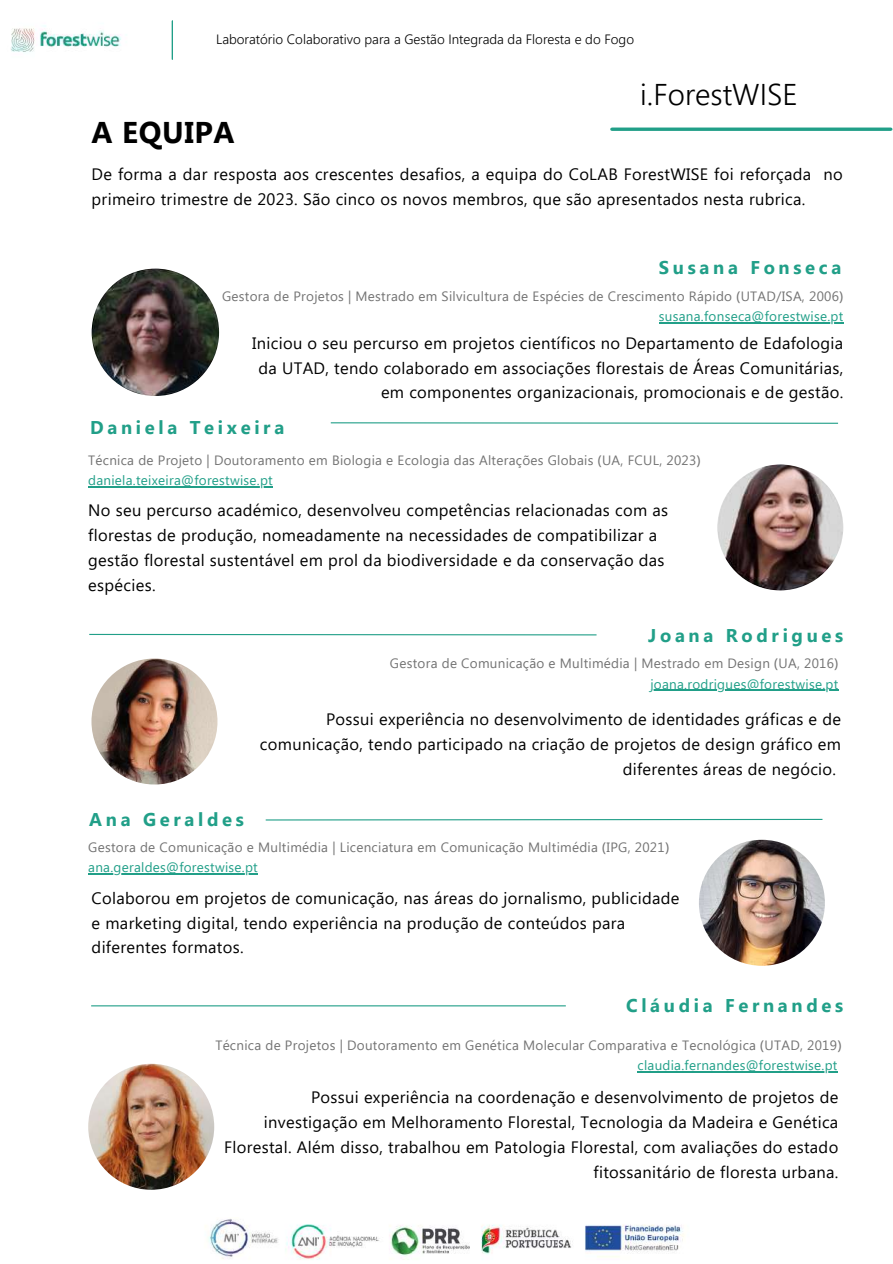
<style>
.page{position:relative;width:893px;height:1264px;background:#fff}
.page>*{position:absolute;margin:0;border:0;box-sizing:border-box;transform-origin:0 0}
.t1{font:300 30px "Segoe UI";color:#000}
.t2{font:700 30px "Segoe UI";letter-spacing:.02em;color:#000}
.t3{font:700 18.45px "Segoe UI";letter-spacing:.2em;color:#219f88}
.t4{font:16.5px/24.8px "Segoe UI";letter-spacing:.02em;color:#000}
.t5{font:13.5px/20.2px "Segoe UI";letter-spacing:.02em;color:#737373;text-align:right}
.t6{font:300 13.5px "Segoe UI";color:#000}
.s1{font-family:"Noto Sans"}
.s2{color:#219f88}
</style>
<div class="page">
<svg style="left:612px;top:127px;width:278px;height:4px"></svg>
<img style="left:92px;top:268px;width:127px;height:128px;border-radius:50%">
<img style="left:717px;top:464px;width:126px;height:126px;border-radius:50%">
<hr style="left:331px;top:422px;width:507px;height:2px;background:#219f88">
<hr style="left:650px;top:689px;width:188px;height:1px;background:#219f88">
<img style="left:91px;top:658px;width:126px;height:126px;border-radius:50%">
<svg style="left:265px;top:818px;width:558px;height:3px"></svg>
<hr style="left:88px;top:873px;width:170px;height:1px;background:#219f88">
<img style="left:698px;top:839px;width:126px;height:126px;border-radius:50%">
<hr style="left:637px;top:1071px;width:200px;height:1px;background:#219f88">
<hr style="left:91px;top:1005px;width:474px;height:1px;background:#219f88">
<img style="left:88px;top:1063px;width:126px;height:126px;border-radius:50%">
<hr style="left:88px;top:486px;width:185px;height:1px;background:#219f88">
<hr style="left:659px;top:322px;width:184px;height:2px;background:#219f88">
<img style="left:208px;top:1219px;width:476px;height:41px">
<hr style="left:89px;top:634px;width:507px;height:1px;background:#219f88">
<img style="left:11px;top:25px;width:110px;height:27px">
<hr style="left:172px;top:21px;width:1px;height:38px;background:#219f88">
<p class="t6" style="left:216px;top:29px;width:419px">Laboratório Colaborativo para a Gestão Integrada da Floresta e do Fogo</p>
<h1 class="t1" style="left:640px;top:73px;width:159px">i.ForestWISE</h1>
<h1 class="t2" style="left:92px;top:111px;width:144px">A EQUIPA</h1>
<p class="t4" style="left:92px;top:161px;width:752px">De forma a dar resposta aos crescentes desafios, a equipa do CoLAB ForestWISE foi reforçada no primeiro trimestre de 2023. São cinco os novos membros, que são apresentados nesta rubrica.</p>
<p class="t3" style="left:659px;top:254px;width:184px">Susana Fonseca</p>
<p class="t5" style="left:222px;top:285px;width:622px">Gestora de Projetos | Mestrado em Silvicultura de Espécies de Crescimento Rápido <span class="s1">(</span>UTAD/ISA, 2006<span class="s1">) </span><span class="s2">susana.fonseca@forestwise.pt</span></p>
<p class="t4" style="left:252px;top:330px;width:592px;text-align:right">Iniciou o seu percurso em projetos científicos no Departamento de Edafologia da UTAD, tendo colaborado em associações florestais de Áreas Comunitárias, em componentes organizacionais, promocionais e de gestão.</p>
<p class="t3" style="left:90px;top:414px;width:196px">Daniela Teixeira</p>
<p class="t5" style="left:88px;top:449px;width:614px;text-align:left">Técnica de Projeto | Doutoramento em Biologia e Ecologia das Alterações Globais <span class="s1">(</span>UA, FCUL, 2023<span class="s1">) </span><span class="s2">daniela.teixeira@forestwise.pt</span></p>
<p class="t4" style="left:88px;top:497px;width:581px">No seu percurso académico, desenvolveu competências relacionadas com as florestas de produção, nomeadamente na necessidades de compatibilizar a gestão florestal sustentável em prol da biodiversidade e da conservação das espécies.</p>
<p class="t3" style="left:648px;top:622px;width:197px">Joana Rodrigues</p>
<p class="t5" style="left:390px;top:652px;width:450px">Gestora de Comunicação e Multimédia | Mestrado em Design <span class="s1">(</span>UA, 2016<span class="s1">) </span><span class="s2">joana.rodrigues@forestwise.pt</span></p>
<p class="t3" style="left:89px;top:805px;width:156px">Ana Geraldes</p>
<p class="t4" style="left:260px;top:706px;width:582px;text-align:right">Possui experiência no desenvolvimento de identidades gráficas e de comunicação, tendo participado na criação de projetos de design gráfico em diferentes áreas de negócio.</p>
<p class="t5" style="left:88px;top:836px;width:582px;text-align:left">Gestora de Comunicação e Multimédia | Licenciatura em Comunicação Multimédia <span class="s1">(</span>IPG, 2021<span class="s1">) </span><span class="s2">ana.geraldes@forestwise.pt</span></p>
<p class="t4" style="left:92px;top:884px;width:589px">Colaborou em projetos de comunicação, nas áreas do jornalismo, publicidade e marketing digital, tendo experiência na produção de conteúdos para diferentes formatos.</p>
<p class="t3" style="left:626px;top:992px;width:218px">Cláudia Fernandes</p>
<p class="t5" style="left:215px;top:1034px;width:627px">Técnica de Projetos | Doutoramento em Genética Molecular Comparativa e Tecnológica <span class="s1">(</span>UTAD, 2019<span class="s1">) </span><span class="s2">claudia.fernandes@forestwise.pt</span></p>
<p class="t4" style="left:224px;top:1084px;width:615px;text-align:right">Possui experiência na coordenação e desenvolvimento de projetos de investigação em Melhoramento Florestal, Tecnologia da Madeira e Genética Florestal. Além disso, trabalhou em Patologia Florestal, com avaliações do estado fitossanitário de floresta urbana.</p>
</div>
